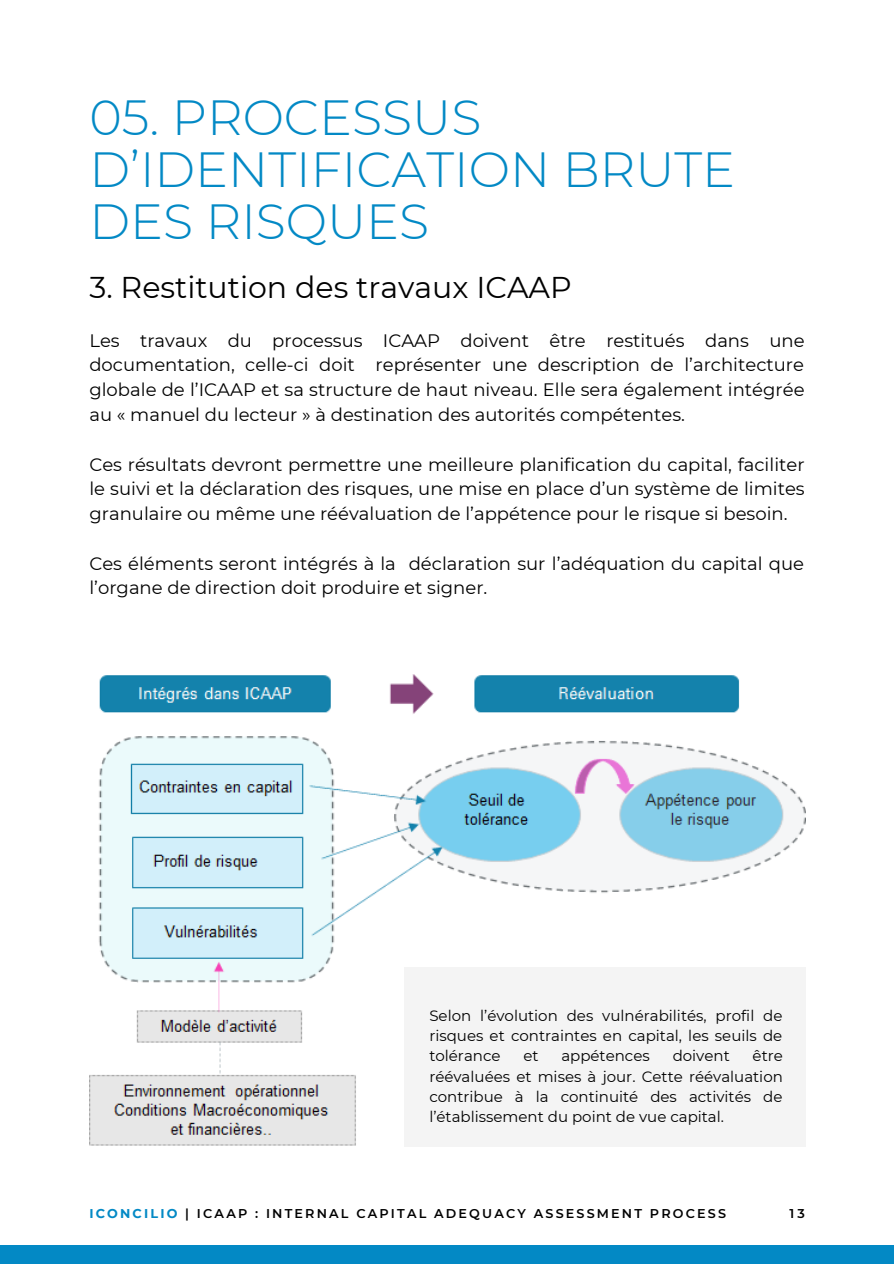
<style>
.page{position:relative;width:894px;height:1264px;background:#fff}
.page>*{position:absolute;margin:0;border:0;box-sizing:border-box;transform-origin:0 0}
.t1{font:300 49.2px/51.8px "Montserrat";color:#0389c5}
.t2{font:30px "Montserrat";color:#000}
.t3{font:18px/24.8px "Montserrat";color:#000;text-align:justify}
.t4{font:15px/20.2px "Montserrat";color:#000;text-align:justify}
.t5{font:600 12.75px "Montserrat";letter-spacing:.17em;color:#000}
.s1{font-weight:700;color:#0389c5}
</style>
<div class="page">
<div style="left:0;top:1244px;width:893px;height:19px;background:#0389c5"></div>
<img style="left:89px;top:674px;width:715px;height:473px">
<div style="left:404px;top:967px;width:401px;height:179px;background:#f4f4f4"></div>
<p class="t1" style="left:89px;top:92px;width:647px">05. PROCESSUS<br>D’IDENTIFICATION BRUTE<br>DES RISQUES</p>
<p class="t2" style="left:89px;top:268px;width:483px">3. Restitution des travaux ICAAP</p>
<p class="t3" style="left:89px;top:328px;width:716px">Les travaux du processus ICAAP doivent être restitués dans une documentation, celle-ci doit représenter une description de l’architecture globale de l’ICAAP et sa structure de haut niveau. Elle sera également intégrée au « manuel du lecteur » à destination des autorités compétentes.</p>
<p class="t3" style="left:89px;top:451px;width:716px">Ces résultats devront permettre une meilleure planification du capital, faciliter le suivi et la déclaration des risques, une mise en place d’un système de limites granulaire ou même une réévaluation de l’appétence pour le risque si besoin.</p>
<p class="t3" style="left:89px;top:551px;width:716px">Ces éléments seront intégrés à la déclaration sur l’adéquation du capital que l’organe de direction doit produire et signer.</p>
<p class="t4" style="left:429px;top:1005px;width:354px">Selon l’évolution des vulnérabilités, profil de risques et contraintes en capital, les seuils de tolérance</p>
<p class="t4" style="left:523px;top:1045px;width:17px">et</p>
<p class="t4" style="left:561px;top:1045px;width:90px">appétences</p>
<p class="t4" style="left:672px;top:1045px;width:59px">doivent</p>
<p class="t4" style="left:429px;top:1045px;width:355px;text-indent:323px">être réévaluées et mises à jour. Cette réévaluation contribue à la continuité des activités de l’établissement du point de vue capital.</p>
<p class="t5" style="left:89px;top:1205px;width:638px"><span class="s1">ICONCILIO</span> | ICAAP : INTERNAL CAPITAL ADEQUACY ASSESSMENT PROCESS</p>
<p class="t5" style="left:789px;top:1205px;width:17px">13</p>
</div>
